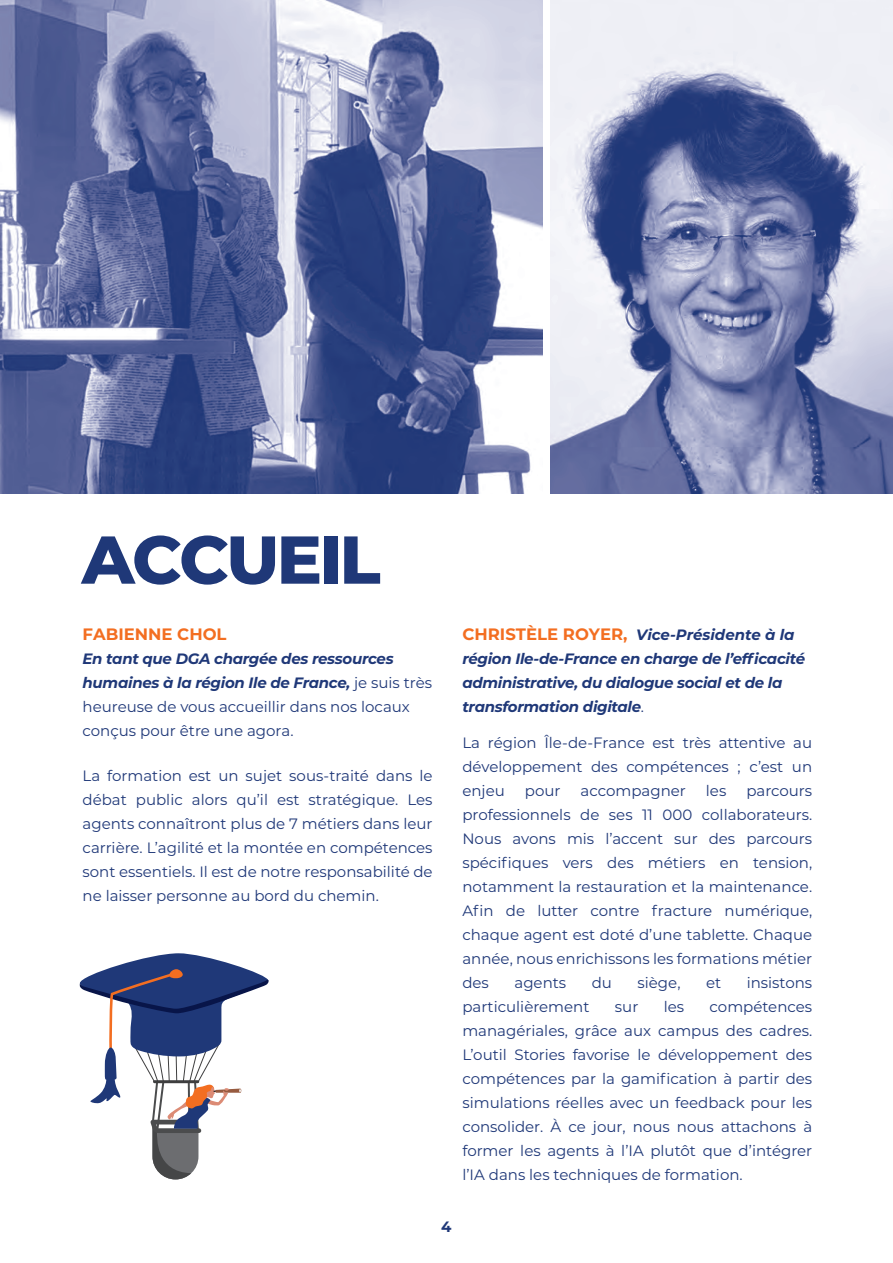
<style>
.page{position:relative;width:893px;height:1263px;background:#fff}
.page>*{position:absolute;margin:0;border:0;box-sizing:border-box;transform-origin:0 0}
.t1{font:800 67.5px "Montserrat";letter-spacing:-.04em;color:#1f3878}
.t2{font:700 16.5px "Montserrat";color:#f36e21}
.t3{font:15px/24px "Montserrat";color:#1f3878;text-align:justify}
.t4{font:italic 700 15px/24px "Montserrat";letter-spacing:-.02em;color:#1f3878}
.t5{font:700 15px "Montserrat";color:#1f3878}
.s1{font-weight:700;font-style:italic}
.s2{font-style:normal;font-size:16.5px;color:#f36e21}
.s3{font-weight:400;font-style:normal}
</style>
<div class="page">
<img style="left:0;top:0;width:542px;height:494px">
<img style="left:551px;top:0;width:342px;height:494px">
<svg style="left:79px;top:953px;width:190px;height:226px"></svg>
<h1 class="t1" style="left:82px;top:510px;width:300px">ACCUEIL</h1>
<p class="t2" style="left:83px;top:622px;width:146px">FABIENNE CHOL</p>
<p class="t3" style="left:83px;top:646px;width:351px;text-align:left"><span class="s1">En tant que DGA chargée des ressources humaines à la région Ile de France,</span> je suis très heureuse de vous accueillir dans nos locaux conçus pour être une agora.</p>
<p class="t3" style="left:83px;top:763px;width:352px">La formation est un sujet sous-traité dans le débat public alors qu’il est stratégique. Les agents connaîtront plus de 7 métiers dans leur carrière. L’agilité et la montée en compétences sont essentiels. Il est de notre responsabilité de ne laisser personne au bord du chemin.</p>
<p class="t4" style="left:462px;top:621px;width:344px"><span class="s2">CHRISTÈLE ROYER,</span> Vice-Présidente à la région Ile-de-France en charge de l’efficacité administrative, du dialogue social et de la transformation digitale<span class="s3">.</span></p>
<p class="t3" style="left:462px;top:730px;width:351px">La région Île-de-France est très attentive au développement des compétences ; c’est un enjeu</p>
<p class="t3" style="left:525px;top:778px;width:37px">pour</p>
<p class="t3" style="left:581px;top:778px;width:107px">accompagner</p>
<p class="t3" style="left:706px;top:778px;width:22px">les</p>
<p class="t3" style="left:462px;top:778px;width:351px;text-indent:284px">parcours professionnels de ses 11 000 collaborateurs.<br>Nous avons mis l’accent sur des parcours spécifiques vers des métiers en tension, notamment la restauration et la maintenance.<br>Afin de lutter contre fracture numérique, chaque agent est doté d’une tablette. Chaque année, nous enrichissons les formations métier des</p>
<p class="t3" style="left:514px;top:970px;width:53px">agents</p>
<p class="t3" style="left:592px;top:970px;width:22px">du</p>
<p class="t3" style="left:638px;top:970px;width:44px">siège,</p>
<p class="t3" style="left:706px;top:970px;width:17px">et</p>
<p class="t3" style="left:747px;top:970px;width:67px">insistons</p>
<p class="t3" style="left:462px;top:994px;width:129px">particulièrement</p>
<p class="t3" style="left:615px;top:994px;width:25px">sur</p>
<p class="t3" style="left:664px;top:994px;width:22px">les</p>
<p class="t3" style="left:462px;top:994px;width:351px;text-indent:247px">compétences managériales, grâce aux campus des cadres.<br>L’outil Stories favorise le développement des compétences par la gamification à partir des simulations réelles avec un feedback pour les consolider. À ce jour, nous nous attachons à former les agents à l’IA plutôt que d’intégrer l’IA dans les techniques de formation.</p>
<p class="t5" style="left:441px;top:1215px;width:12px">4</p>
</div>
